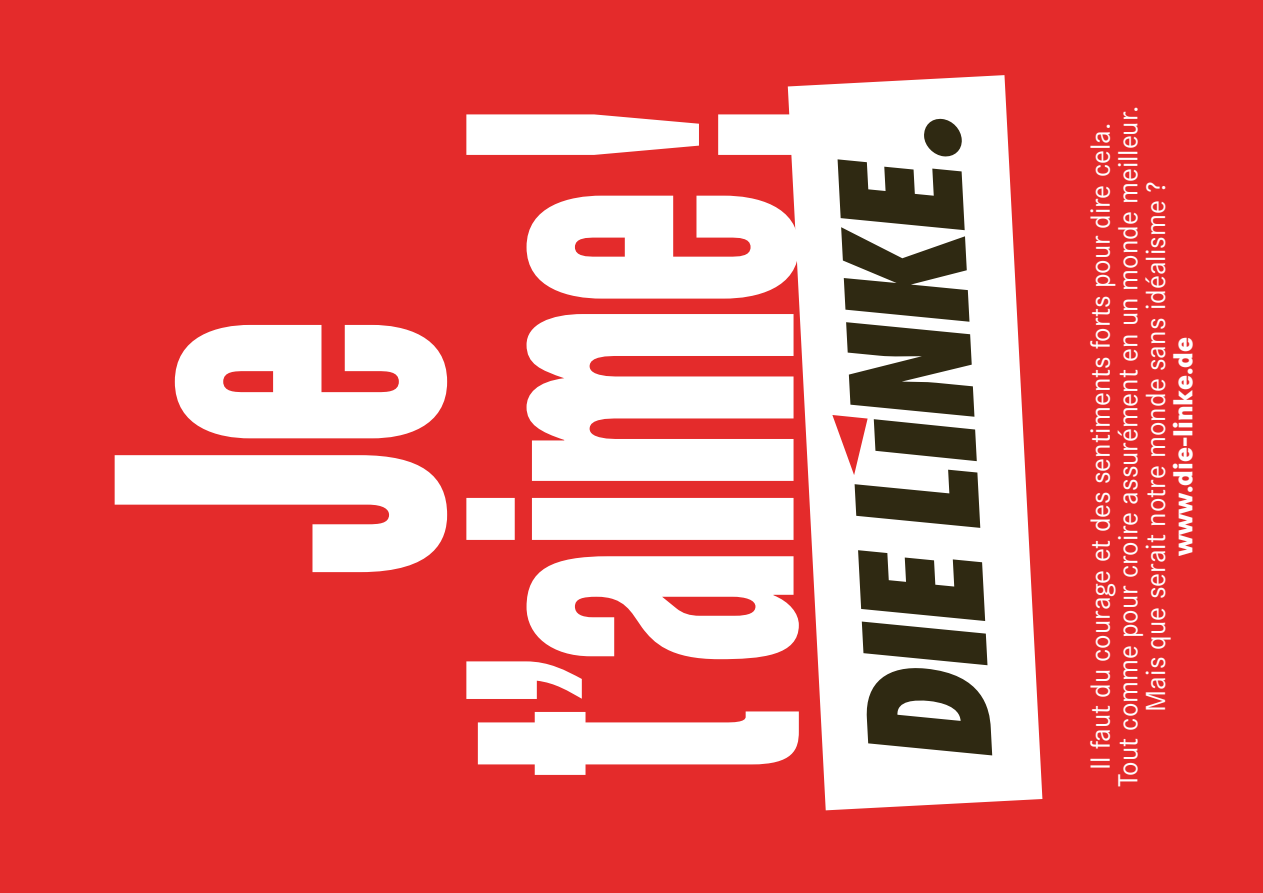
<style>
.page{position:relative;width:1263px;height:893px;background:#e42b2b}
.page>*{position:absolute;margin:0;border:0;box-sizing:border-box;transform-origin:0 0}
.t1{font:409.42px "Helvetica Inserat";letter-spacing:-.025em;color:#fff;scale:.6 1}
.t2{font:409.42px "Helvetica Inserat";letter-spacing:-.025em;color:#fff;scale:.66 1}
.t3{font:28.65px/27.6px "Corporate S";color:#fff;text-align:center}
.t4{font:800 28.65px "Corporate S";color:#fff;scale:.92 1}
</style>
<div class="page">
<svg style="left:788px;top:75px;width:254px;height:735px;fill:#fff"></svg>
<svg style="left:837px;top:118px;width:155px;height:637px;background:#959286"></svg>
<svg style="left:832px;top:415px;width:35px;height:60px"></svg>
<h1 class="t2" style="left:36px;top:579px;width:402px;rotate:-90deg">Je</h1>
<h1 class="t1" style="left:388px;top:777px;width:1140px;rotate:-90deg">t’aime!</h1>
<p class="t3" style="left:1087px;top:787px;width:682px;rotate:-90deg">Il faut du courage et des sentiments forts pour dire cela.<br>Tout comme pour croire assurément en un monde meilleur.<br>Mais que serait notre monde sans idéalisme ?</p>
<p class="t4" style="left:1166px;top:556px;width:239px;rotate:-90deg">www.die-linke.de</p>
</div>
